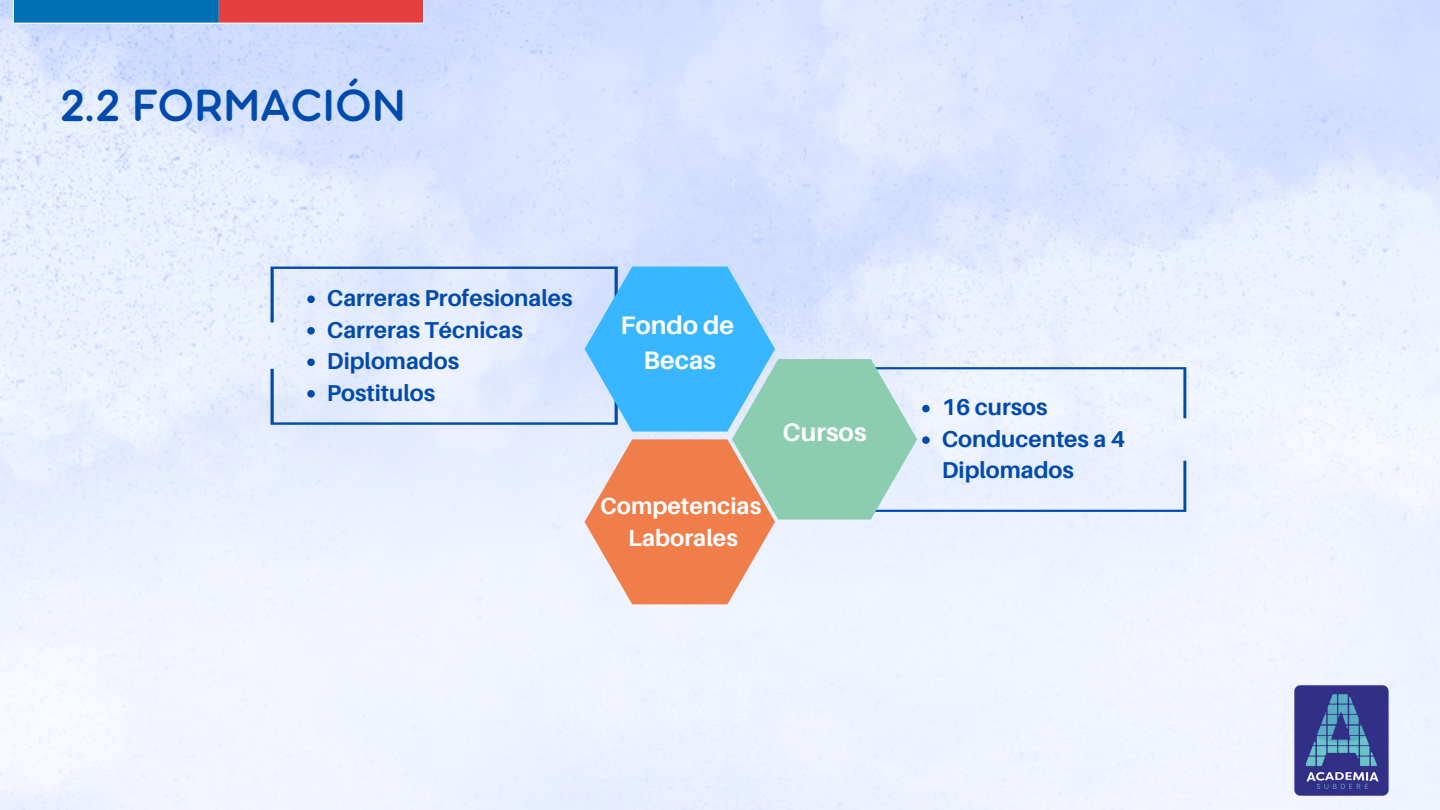
<style>
.page{position:relative;width:1440px;height:810px;background:#fff}
.page>*{position:absolute;margin:0;border:0;box-sizing:border-box;transform-origin:0 0}
.t1{font:48.9px "Aristotelica Pro Tx Dmbld";color:#004aad}
.t2{font:700 25.3px "Aileron";color:#fff}
.t3{font:700 23.3px "Aileron";color:#fff}
.t4{font:700 23px/31.5px "Aileron";color:#004aad}
</style>
<div class="page">
<img style="left:0;top:0;width:1440px;height:810px">
<img style="left:14px;top:0;width:409px;height:23px">
<svg style="left:271px;top:267px;width:915px;height:337px"></svg>
<img style="left:1287px;top:682px;width:111px;height:117px">
<p class="t1" style="left:61px;top:89px;width:347px">2.2 FORMACIÓN</p>
<p class="t4" style="left:327px;top:282px;width:247px">Carreras Profesionales</p>
<p class="t4" style="left:327px;top:313px;width:197px">Carreras Técnicas</p>
<p class="t4" style="left:327px;top:345px;width:134px">Diplomados</p>
<p class="t4" style="left:327px;top:376px;width:110px">Postitulos</p>
<p class="t2" style="left:620px;top:309px;width:115px">Fondo de</p>
<p class="t2" style="left:644px;top:345px;width:74px">Becas</p>
<p class="t3" style="left:600px;top:491px;width:163px">Competencias</p>
<p class="t3" style="left:628px;top:523px;width:111px">Laborales</p>
<p class="t2" style="left:783px;top:416px;width:85px">Cursos</p>
<p class="t4" style="left:942px;top:391px;width:107px">16 cursos</p>
<p class="t4" style="left:942px;top:423px;width:185px">Conducentes a 4<br>Diplomados</p>
</div>
